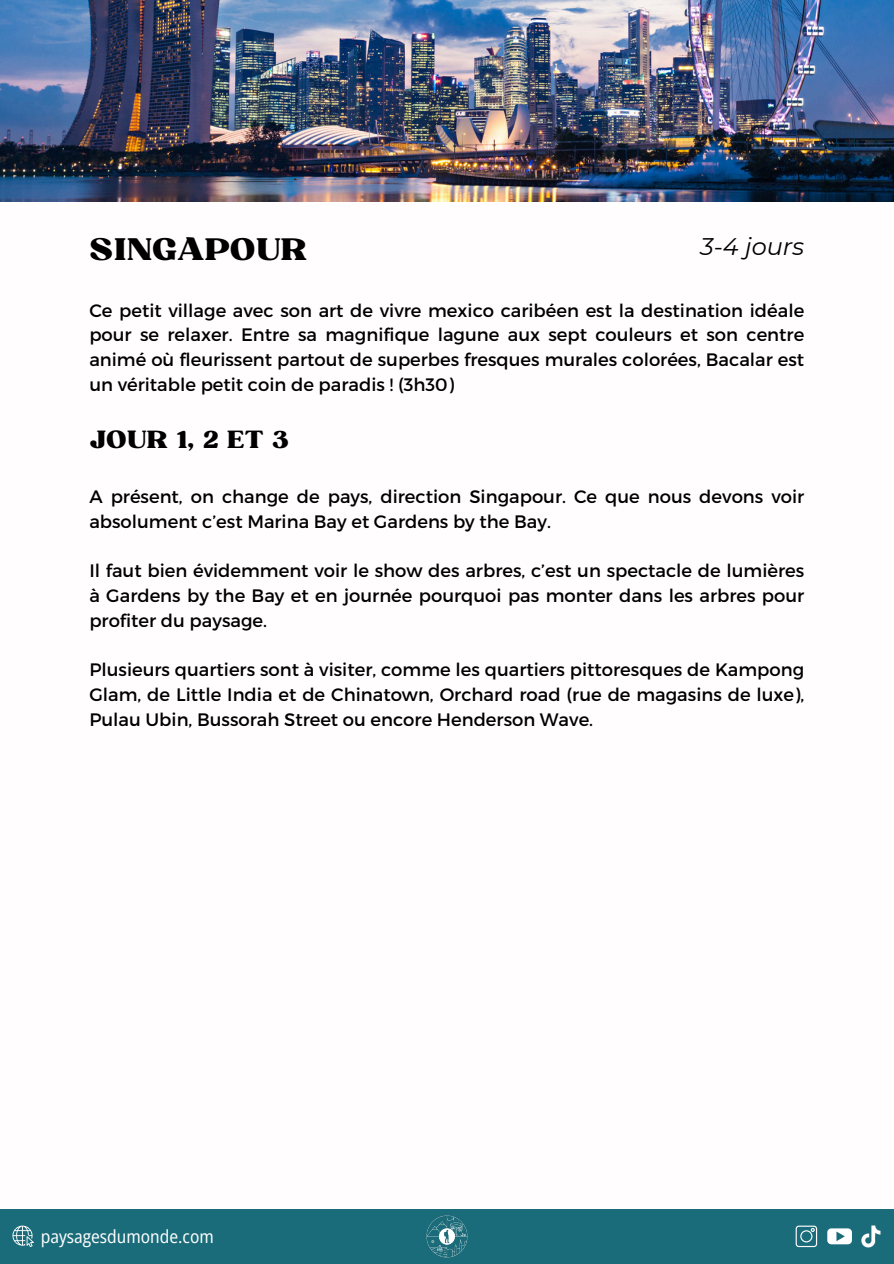
<style>
.page{position:relative;width:894px;height:1264px;background:#fff}
.page>*{position:absolute;margin:0;border:0;box-sizing:border-box;transform-origin:0 0}
.t1{font:30px "Bugaki";color:#000}
.t2{font:24px "Bugaki";color:#000}
.t3{font:italic 24px "Montserrat";color:#000}
.t4{font:18px/24.8px "Montserrat";color:#000;text-align:justify}
.t5{font:semi-condensed 18px "Open Sans";color:#fff}
</style>
<div class="page">
<div style="left:0;top:1209px;width:893px;height:54px;background:#1b6c7a"></div>
<img style="left:426px;top:1215px;width:41px;height:42px">
<svg style="left:12px;top:1225px;width:22px;height:21px"></svg>
<svg style="left:827px;top:1228px;width:24px;height:16px"></svg>
<svg style="left:795px;top:1225px;width:21px;height:21px"></svg>
<img style="left:861px;top:1225px;width:19px;height:21px">
<img style="left:0;top:0;width:893px;height:201px">
<p class="t1" style="left:89px;top:230px;width:220px">SINGAPOUR</p>
<p class="t3" style="left:700px;top:231px;width:105px">3-4 jours</p>
<p class="t4" style="left:89px;top:297px;width:716px">Ce petit village avec son art de vivre mexico caribéen est la destination idéale pour se relaxer. Entre sa magnifique lagune aux sept couleurs et son centre animé où fleurissent partout de superbes fresques murales colorées, Bacalar est un véritable petit coin de paradis ! (3h30)</p>
<p class="t2" style="left:89px;top:424px;width:201px">JOUR 1, 2 ET 3</p>
<h2 class="t4" style="left:89px;top:483px;width:716px">A présent, on change de pays, direction Singapour. Ce que nous devons voir absolument c’est Marina Bay et Gardens by the Bay.</h2>
<p class="t4" style="left:89px;top:557px;width:716px">Il faut bien évidemment voir le show des arbres, c’est un spectacle de lumières à Gardens by the Bay et en journée pourquoi pas monter dans les arbres pour profiter du paysage.</p>
<p class="t4" style="left:89px;top:656px;width:716px">Plusieurs quartiers sont à visiter, comme les quartiers pittoresques de Kampong Glam, de Little India et de Chinatown, Orchard road (rue de magasins de luxe), Pulau Ubin, Bussorah Street ou encore Henderson Wave.</p>
<h3 class="t5" style="left:41px;top:1223px;width:174px">paysagesdumonde.com</h3>
</div>
